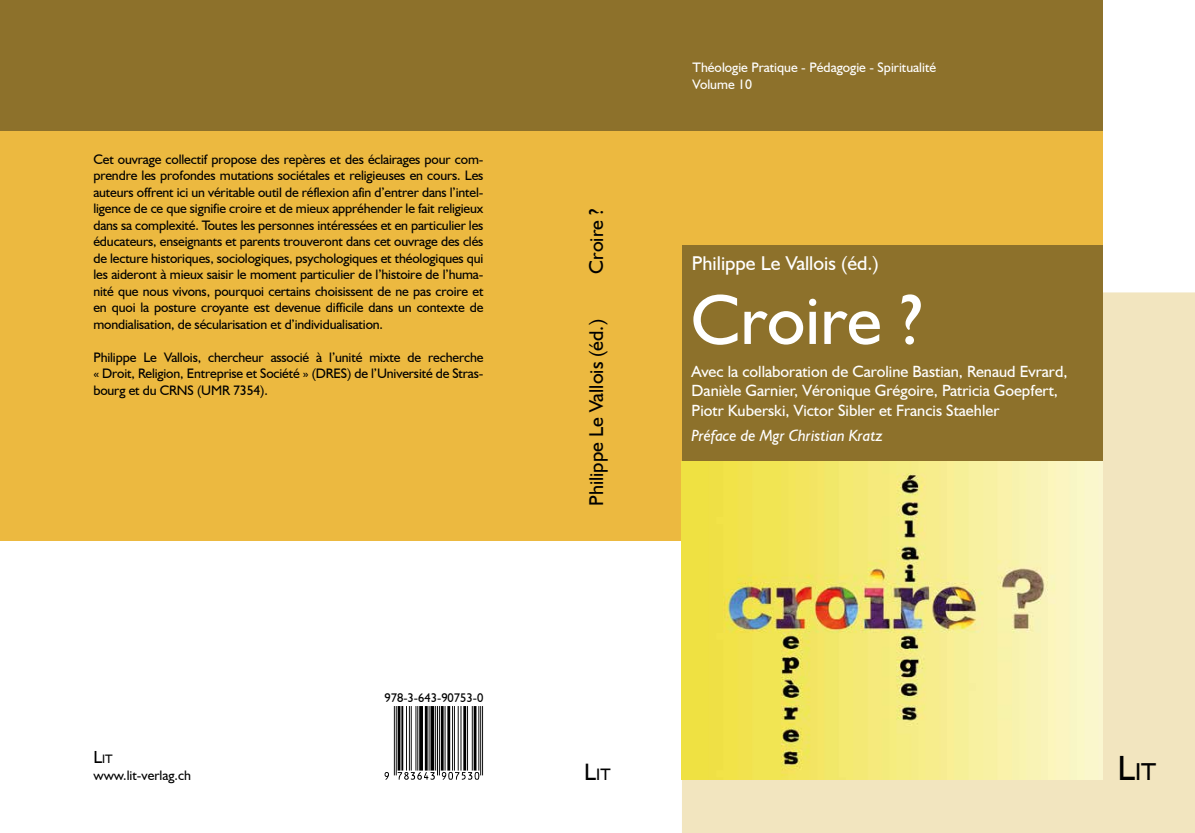
<style>
.page{position:relative;width:1195px;height:833px;background:#fff}
.page>*{position:absolute;margin:0;border:0;box-sizing:border-box;transform-origin:0 0}
.t1{font:73.75px "Code EAN";color:#000}
.t2{font:71.25px "Humanist 521 BT";color:#fff}
.t3{font:24.5px "Humanist 521 BT";color:#000}
.t4{font:20px "Humanist 521 BT";color:#000}
.t5{font:20px "Humanist 521 BT";color:#fff}
.t6{font:16.62px "Humanist 521 BT";color:#000}
.t7{font:16.25px/19.5px "Humanist 521 BT";color:#fff}
.t8{font:italic 16.25px "Humanist 521 BT";color:#fff}
.t9{font:13.75px/16.5px "Humanist 521 BT";letter-spacing:-.01em;color:#000;text-align:justify}
.t10{font:13.75px/16.5px "Humanist 521 BT";color:#fff}
.t11{font:12.5px "Humanist 521 BT";color:#000}
.t12{font:12.25px "Humanist 521 BT";color:#000}
.s1{font-size:17.5px}
.s2{font-size:23.75px}
.s3{font-size:35px}
</style>
<div class="page">
<div style="left:0;top:34px;width:1102px;height:506px;background:#ecb940"></div>
<div style="left:682px;top:292px;width:512px;height:541px;background:#f2e5bf"></div>
<div style="left:681px;top:245px;width:421px;height:535px;background:#8d712b"></div>
<div style="left:0;top:0;width:1102px;height:130px;background:#8d712b"></div>
<img style="left:681px;top:461px;width:421px;height:319px">
<p class="t9" style="left:93px;top:150px;width:391px">Cet ouvrage collectif propose des repères et des éclairages pour com&shy;prendre les profondes mutations sociétales et religieuses en cours. Les auteurs offrent ici un véritable outil de réflexion afin d’entrer dans l’intel&shy;ligence de ce que signifie croire et de mieux appréhender le fait religieux dans sa complexité. Toutes les personnes intéressées et en particulier les éducateurs, enseignants et parents trouveront dans cet ouvrage des clés de lecture historiques, sociologiques, psychologiques et théologiques qui les aideront à mieux saisir le moment particulier de l’histoire de l’huma&shy;nité que nous vivons, pourquoi certains choisissent de ne pas croire et en quoi la posture croyante est devenue difficile dans un contexte de mondialisation, de sécularisation et d’individualisation.</p>
<p class="t9" style="left:93px;top:348px;width:391px">Philippe Le Vallois, chercheur associé à l’unité mixte de recherche « Droit, Religion, Entreprise et Société » (DRES) de l’Université de Stras&shy;bourg et du CRNS (UMR 7354).</p>
<p class="t12" style="left:93px;top:751px;width:21px"><span class="s1">L</span>it</p>
<p class="t9" style="left:93px;top:766px;width:99px">www.lit-verlag.ch</p>
<p class="t11" style="left:384px;top:690px;width:100px">978-3-643-90753-0</p>
<h1 class="t1" style="left:383px;top:711px;width:101px">9 *UKDZFE#.-MBC-*</h1>
<h3 class="t4" style="left:583px;top:274px;width:66px;rotate:-90deg">Croire ?</h3>
<h3 class="t4" style="left:583px;top:506px;width:188px;rotate:-90deg">Philippe Le Vallois (éd.)</h3>
<p class="t10" style="left:692px;top:59px;width:245px">Théologie Pratique - Pédagogie - Spiritualité<br>Volume 10</p>
<h3 class="t5" style="left:691px;top:251px;width:188px">Philippe Le Vallois (éd.)</h3>
<h2 class="t2" style="left:690px;top:276px;width:233px">Croire ?</h2>
<p class="t7" style="left:691px;top:361px;width:377px">Avec la collaboration de Caroline Bastian, Renaud Evrard,<br>Danièle Garnier, Véronique Grégoire, Patricia Goepfert,<br>Piotr Kuberski, Victor Sibler et Francis Staehler</p>
<p class="t8" style="left:691px;top:426px;width:192px">Préface de Mgr Christian Kratz</p>
<p class="t6" style="left:584px;top:764px;width:28px"><span class="s2">L</span>it</p>
<h3 class="t3" style="left:1117px;top:756px;width:40px"><span class="s3">L</span>it</h3>
</div>
